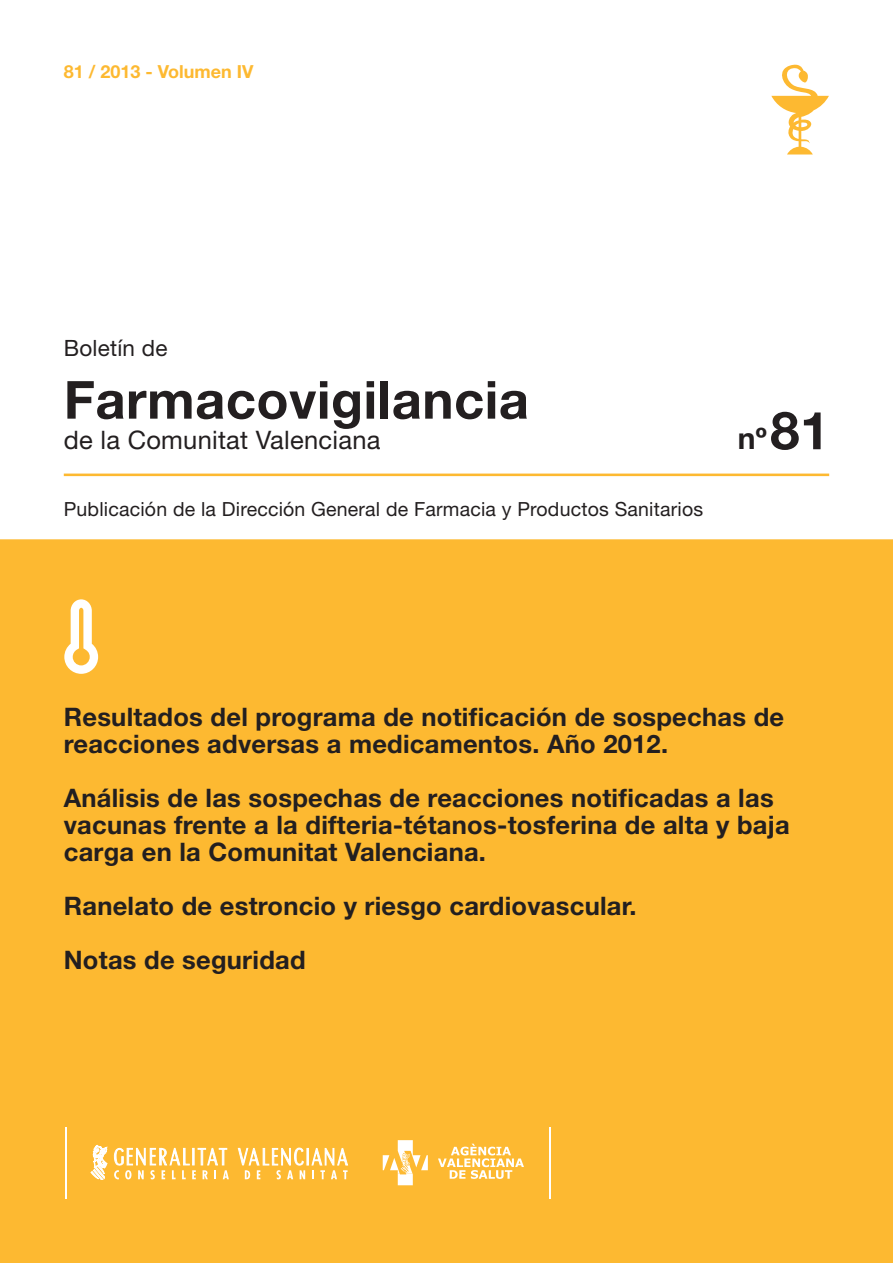
<style>
.page{position:relative;width:893px;height:1263px;background:#fff}
.page>*{position:absolute;margin:0;border:0;box-sizing:border-box;transform-origin:0 0}
.t1{font:700 52.5px "Helvetica Neue LT";letter-spacing:.01em;color:#231f20}
.t2{font:700 30px "Helvetica Neue LT";color:#231f20}
.t3{font:700 25.5px/27px "Helvetica Neue LT";letter-spacing:.01em;color:#231f20}
.t4{font:25.5px "Helvetica Neue LT";letter-spacing:.01em;color:#231f20}
.t5{font:22.5px "Helvetica Neue LT";letter-spacing:.01em;color:#231f20}
.t6{font:19.5px "Helvetica Neue LT";letter-spacing:.01em;color:#231f20}
.t7{font:700 18px "Helvetica Neue LT";color:#fdb931}
.s1{font-size:52.5px}
</style>
<div class="page">
<div style="left:0;top:540px;width:893px;height:723px;background:#fdb931"></div>
<svg style="left:771px;top:64px;width:58px;height:90px"></svg>
<hr style="left:64px;top:474px;width:765px;height:2px;background:#fdb931">
<svg style="left:64px;top:599px;width:34px;height:75px"></svg>
<hr style="left:65px;top:1126px;width:2px;height:72px;background:#fff">
<hr style="left:549px;top:1126px;width:1px;height:72px;background:#fff">
<svg style="left:438px;top:1143px;width:86px;height:36px"></svg>
<svg style="left:383px;top:1140px;width:45px;height:45px"></svg>
<svg style="left:91px;top:1145px;width:16px;height:34px"></svg>
<svg style="left:114px;top:1147px;width:115px;height:32px"></svg>
<svg style="left:238px;top:1147px;width:110px;height:32px"></svg>
<p class="t7" style="left:64px;top:60px;width:191px">81 / 2013 - Volumen IV</p>
<p class="t5" style="left:64px;top:334px;width:105px">Boletín de</p>
<h1 class="t1" style="left:64px;top:367px;width:467px">Farmacovigilancia</h1>
<p class="t4" style="left:64px;top:425px;width:318px">de la Comunitat Valenciana</p>
<p class="t6" style="left:64px;top:497px;width:641px">Publicación de la Dirección General de Farmacia y Productos Sanitarios</p>
<p class="t2" style="left:738px;top:420px;width:93px">nº<span class="s1">81</span></p>
<p class="t3" style="left:64px;top:703px;width:722px">Resultados del programa de notificación de sospechas de reacciones adversas a medicamentos. Año 2012.</p>
<p class="t3" style="left:64px;top:784px;width:727px">Análisis de las sospechas de reacciones notificadas a las vacunas frente a la difteria-tétanos-tosferina de alta y baja carga en la Comunitat Valenciana.</p>
<p class="t3" style="left:64px;top:878px;width:574px;line-height:54px">Ranelato de estroncio y riesgo cardiovascular.<br>Notas de seguridad</p>
</div>
